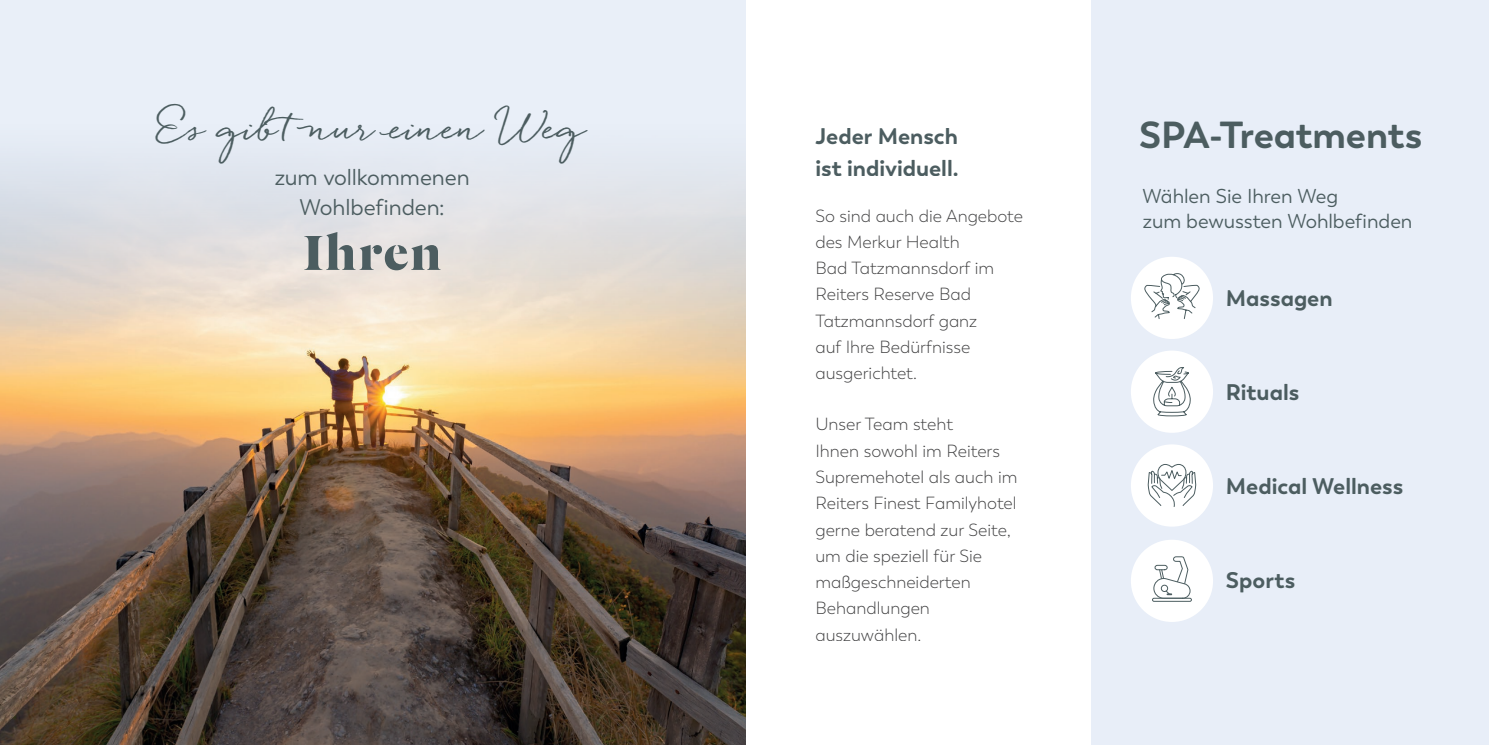
<style>
.page{position:relative;width:1489px;height:745px;background:#fff}
.page>*{position:absolute;margin:0;border:0;box-sizing:border-box;transform-origin:0 0}
.t1{font:700 53.75px "Dala Floda";letter-spacing:.035em;color:#4c5d60}
.t2{font:700 37.5px "Boston";letter-spacing:-.005em;color:#4c5d60}
.t3{font:700 35px "Quickpen";letter-spacing:-.01em;color:#4c5d60}
.t4{font:700 22.5px/31.2px "Boston";color:#4c5d60}
.t5{font:22.5px/30px "Boston";letter-spacing:-.005em;color:#4c5d60;text-align:center}
.t6{font:20px/25px "Boston";letter-spacing:-.005em;color:#4c5d60}
.t7{font:300 17.5px/26.2px "Boston";color:#3e3e3f}
</style>
<div class="page">
<div style="left:0;top:0;width:746px;height:744px;background:#e9eff8"></div>
<img style="left:0;top:166px;width:746px;height:578px">
<div style="left:1091px;top:0;width:397px;height:744px;background:#e8eef8"></div>
<div style="left:1130px;top:256px;width:82px;height:83px;background:#fff;border-radius:50%"></div>
<svg style="left:1144px;top:273px;width:56px;height:46px"></svg>
<div style="left:1130px;top:350px;width:82px;height:82px;background:#fff;border-radius:50%"></div>
<svg style="left:1153px;top:367px;width:37px;height:49px"></svg>
<div style="left:1130px;top:444px;width:82px;height:82px;background:#fff;border-radius:50%"></div>
<svg style="left:1147px;top:464px;width:49px;height:43px"></svg>
<div style="left:1130px;top:539px;width:82px;height:82px;background:#fff;border-radius:50%"></div>
<div style="left:1151px;top:597px;width:40px;height:4px;border:1px solid #4c5d60;border-radius:2px"></div>
<svg style="left:1152px;top:556px;width:38px;height:42px"></svg>
<h3 class="t3" style="left:158px;top:107px;width:430px">Es gibtnur einen Weg</h3>
<p class="t5" style="left:275px;top:162px;width:196px">zum vollkommenen<br>Wohlbefinden:</p>
<h1 class="t1" style="left:303px;top:216px;width:140px">Ihren</h1>
<p class="t4" style="left:815px;top:121px;width:145px">Jeder Mensch ist individuell.</p>
<p class="t7" style="left:815px;top:202px;width:209px">So sind auch die Angebote des Merkur Health<br>Bad Tatzmannsdorf im<br>Reiters Reserve Bad<br>Tatzmannsdorf ganz<br>auf Ihre Bedürfnisse ausgerichtet.</p>
<p class="t7" style="left:815px;top:411px;width:203px">Unser Team steht<br>Ihnen sowohl im Reiters<br>Supremehotel als auch im<br>Reiters Finest Familyhotel gerne beratend zur Seite, um die speziell für Sie maßgeschneiderten<br>Behandlungen auszuwählen.</p>
<h2 class="t2" style="left:1139px;top:112px;width:285px">SPA-Treatments</h2>
<p class="t6" style="left:1142px;top:183px;width:271px">Wählen Sie Ihren Weg<br>zum bewussten Wohlbefinden</p>
<p class="t4" style="left:1225px;top:283px;width:108px">Massagen</p>
<p class="t4" style="left:1225px;top:377px;width:75px">Rituals</p>
<p class="t4" style="left:1225px;top:470px;width:179px">Medical Wellness</p>
<p class="t4" style="left:1225px;top:564px;width:71px">Sports</p>
</div>
